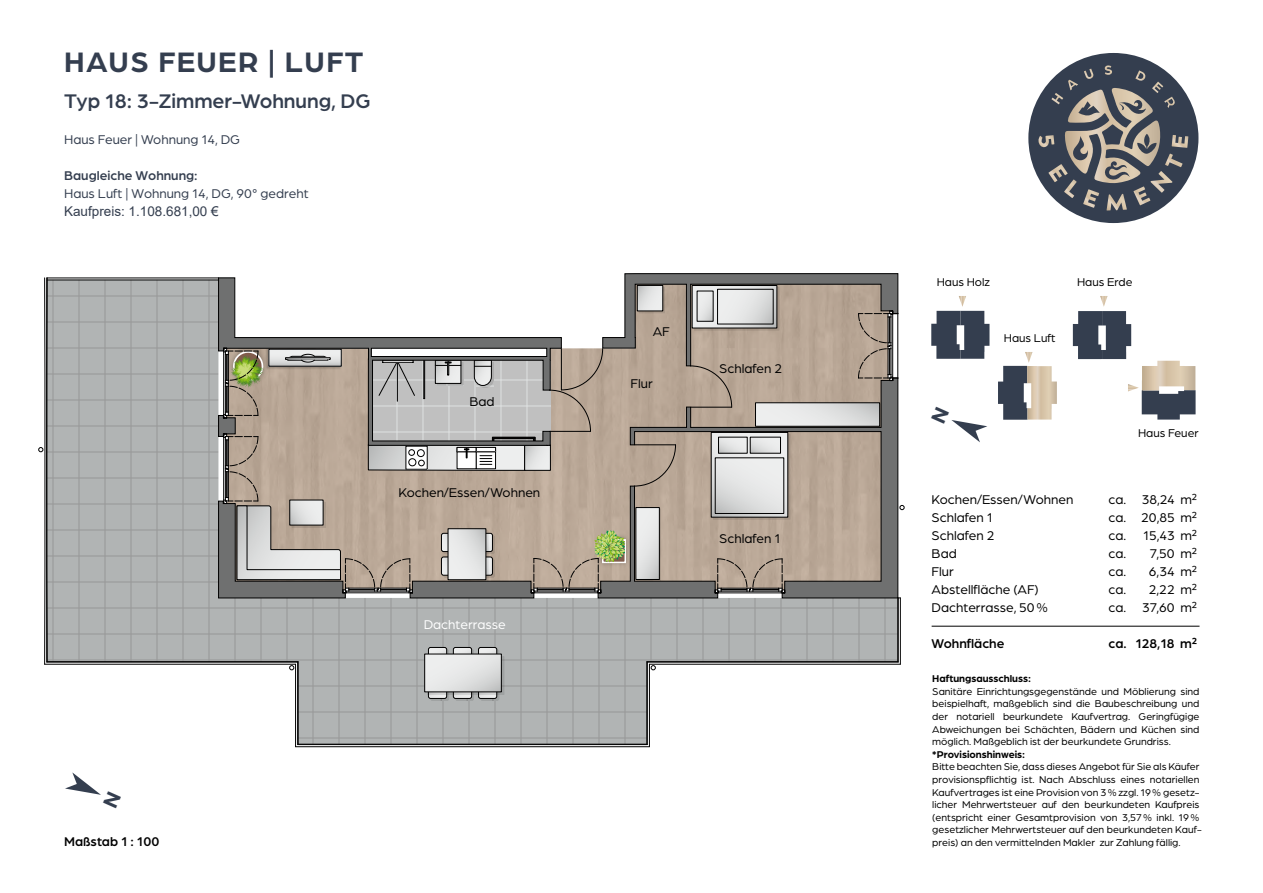
<style>
.page{position:relative;width:1263px;height:893px;background:#fff}
.page>*{position:absolute;margin:0;border:0;box-sizing:border-box;transform-origin:0 0}
.t1{font:700 30px "Arboria";letter-spacing:.05em;color:#343e4f}
.t2{font:500 21px "Arboria";color:#343e4f}
.t3{font:13.5px "Arboria";color:#000}
.t4{font:13.5px "Arboria";color:#343e4f}
.t5{font:500 13.5px "Arboria";color:#000}
.t6{font:13.5px "Arial";color:#343e4f}
.t7{font:500 13.5px "Arboria";color:#343e4f}
.t8{font:13.5px "Arboria";color:#fff}
.t9{font:12px "Arboria";color:#000}
.t10{font:10.5px/12.6px "Arboria";color:#000;text-align:justify}
.t11{font:700 10.5px "Arboria";color:#000}
</style>
<div class="page">
<div style="left:1028px;top:53px;width:170px;height:170px;background:#343e4f;border-radius:50%"></div>
<svg style="left:1038px;top:65px;width:150px;height:146px"></svg>
<hr style="left:932px;top:626px;width:267px;height:1px;background:#000">
<svg style="left:48px;top:281px;width:850px;height:463px;fill:#b1b4b4"></svg>
<svg style="left:425px;top:647px;width:76px;height:54px;background:#cecfcf"></svg>
<div style="left:424px;top:654px;width:78px;height:38px;border:1px solid #000"></div>
<svg style="left:289px;top:665px;width:5px;height:5px"></svg>
<svg style="left:651px;top:665px;width:4px;height:5px"></svg>
<hr style="left:298px;top:662px;width:1px;height:82px;background:#000">
<hr style="left:647px;top:662px;width:1px;height:83px;background:#000">
<hr style="left:649px;top:664px;width:1px;height:83px;background:#000">
<hr style="left:298px;top:744px;width:349px;height:1px;background:#000">
<hr style="left:296px;top:746px;width:353px;height:1px;background:#000">
<hr style="left:297px;top:662px;width:1px;height:83px;background:#000">
<hr style="left:295px;top:664px;width:1px;height:83px;background:#000">
<hr style="left:647px;top:661px;width:251px;height:1px;background:#000">
<hr style="left:647px;top:662px;width:251px;height:1px;background:#000">
<hr style="left:649px;top:664px;width:251px;height:1px;background:#000">
<hr style="left:47px;top:661px;width:251px;height:1px;background:#000">
<hr style="left:47px;top:662px;width:251px;height:1px;background:#000">
<hr style="left:45px;top:664px;width:251px;height:1px;background:#000">
<svg style="left:38px;top:277px;width:10px;height:388px"></svg>
<hr style="left:897px;top:598px;width:1px;height:64px;background:#000">
<hr style="left:898px;top:598px;width:1px;height:64px;background:#000">
<hr style="left:900px;top:598px;width:1px;height:66px;background:#000">
<hr style="left:47px;top:280px;width:172px;height:1px;background:#000">
<hr style="left:47px;top:278px;width:172px;height:1px;background:#000">
<svg style="left:218px;top:273px;width:686px;height:326px;background:#b6ada3"></svg>
<svg style="left:931px;top:296px;width:58px;height:63px"></svg>
<svg style="left:998px;top:352px;width:59px;height:68px"></svg>
<svg style="left:1073px;top:296px;width:122px;height:124px"></svg>
<svg style="left:65px;top:772px;width:36px;height:23px"></svg>
<svg style="left:951px;top:420px;width:36px;height:22px"></svg>
<h1 class="t1" style="left:64px;top:41px;width:301px">HAUS FEUER | LUFT</h1>
<h2 class="t2" style="left:64px;top:87px;width:308px">Typ 18: 3-Zimmer-Wohnung, DG</h2>
<p class="t4" style="left:64px;top:131px;width:178px">Haus Feuer | Wohnung 14, DG</p>
<p class="t7" style="left:64px;top:166px;width:135px">Baugleiche Wohnung:</p>
<p class="t4" style="left:64px;top:184px;width:246px">Haus Luft | Wohnung 14, DG, 90° gedreht</p>
<p class="t6" style="left:64px;top:202px;width:156px">Kaufpreis: 1.108.681,00 €</p>
<p class="t3" style="left:469px;top:392px;width:27px">Bad</p>
<p class="t3" style="left:399px;top:483px;width:143px">Kochen/Essen/Wohnen</p>
<p class="t8" style="left:424px;top:615px;width:84px">Dachterrasse</p>
<p class="t5" style="left:64px;top:832px;width:97px">Maßstab 1 : 100</p>
<p class="t3" style="left:653px;top:323px;width:19px">AF</p>
<p class="t3" style="left:631px;top:375px;width:24px">Flur</p>
<p class="t3" style="left:719px;top:359px;width:64px">Schlafen 2</p>
<p class="t3" style="left:719px;top:530px;width:63px">Schlafen 1</p>
<p class="t9" style="left:937px;top:274px;width:55px">Haus Holz</p>
<p class="t9" style="left:1004px;top:330px;width:53px">Haus Luft</p>
<p class="t9" style="left:1077px;top:274px;width:57px">Haus Erde</p>
<p class="t9" style="left:1138px;top:425px;width:62px">Haus Feuer</p>
<p class="t3" style="left:932px;top:491px;width:143px">Kochen/Essen/Wohnen</p>
<p class="t3" style="left:1109px;top:491px;width:90px">ca. 38,24 m²</p>
<p class="t3" style="left:932px;top:509px;width:63px">Schlafen 1</p>
<p class="t3" style="left:1109px;top:509px;width:90px">ca. 20,85 m²</p>
<p class="t3" style="left:932px;top:527px;width:64px">Schlafen 2</p>
<p class="t3" style="left:1109px;top:527px;width:90px">ca. 15,43 m²</p>
<p class="t3" style="left:932px;top:545px;width:27px">Bad</p>
<p class="t3" style="left:1109px;top:545px;width:90px">ca. 7,50 m²</p>
<p class="t3" style="left:932px;top:563px;width:24px">Flur</p>
<p class="t3" style="left:1109px;top:563px;width:90px">ca. 6,34 m²</p>
<p class="t3" style="left:932px;top:581px;width:109px">Abstellfläche (AF)</p>
<p class="t3" style="left:1109px;top:581px;width:90px">ca. 2,22 m²</p>
<p class="t3" style="left:932px;top:599px;width:118px">Dachterrasse, 50%</p>
<p class="t3" style="left:1109px;top:599px;width:90px">ca. 37,60 m²</p>
<p class="t5" style="left:932px;top:634px;width:74px">Wohnfläche</p>
<p class="t5" style="left:1109px;top:634px;width:90px">ca. 128,18 m²</p>
<p class="t11" style="left:932px;top:671px;width:100px">Haftungsausschluss:</p>
<p class="t10" style="left:932px;top:685px;width:269px">Sanitäre Einrichtungsgegenstände und Möblierung sind beispielhaft, maßgeblich sind die Baubeschreibung und der notariell beurkundete Kaufvertrag. Geringfügige Abweichungen bei Schächten, Bädern und Küchen sind möglich. Maßgeblich ist der beurkundete Grundriss.</p>
<p class="t11" style="left:932px;top:747px;width:94px">*Provisionshinweis:</p>
<p class="t10" style="left:932px;top:760px;width:271px;text-align:left">Bitte beachten Sie, dass dieses Angebot für Sie als Käufer provisionspflichtig ist. Nach Abschluss eines notariellen Kaufvertrages ist eine Provision von 3 % zzgl. 19 % gesetz&shy;licher Mehrwertsteuer auf den beurkundeten Kaufpreis (entspricht einer Gesamtprovision von 3,57% inkl. 19 % gesetzlicher Mehrwertsteuer auf den beurkundeten Kauf&shy;preis) an den vermittelnden Makler zur Zahlung fällig.</p>
</div>
